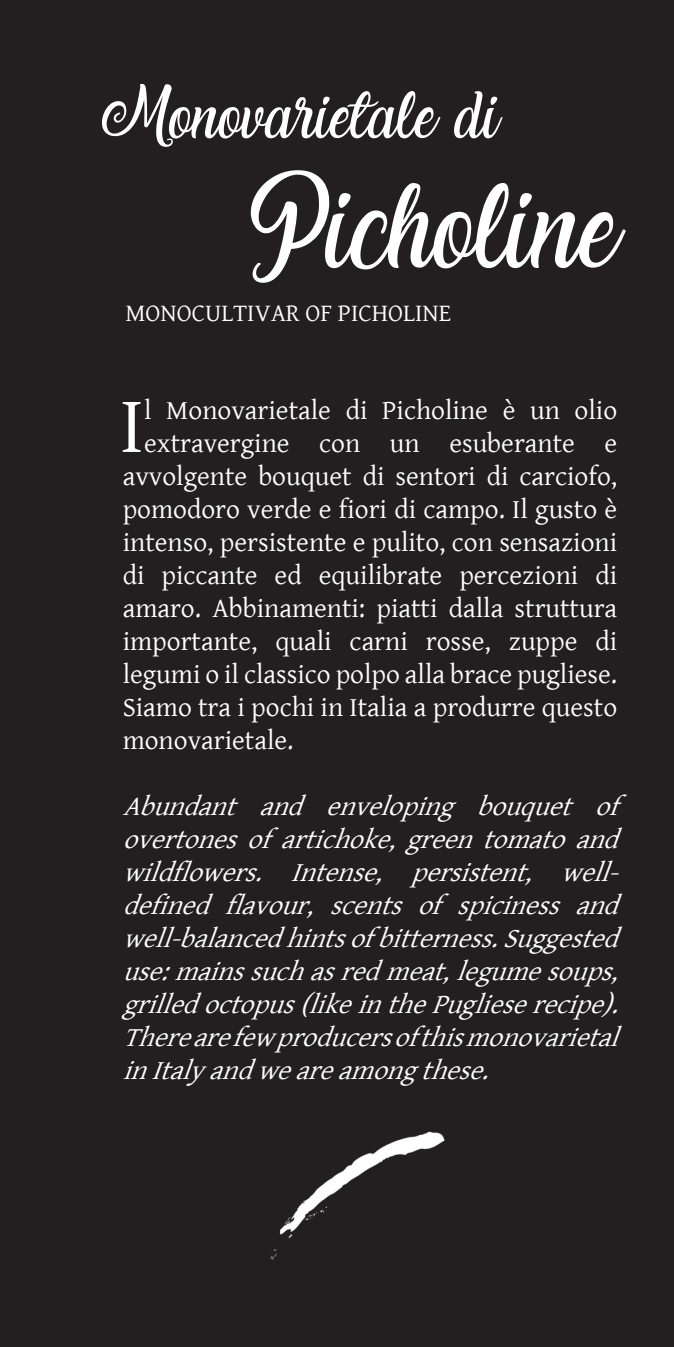
<style>
.page{position:relative;width:674px;height:1347px;background:#fff}
.page>*{position:absolute;margin:0;border:0;box-sizing:border-box;transform-origin:0 0}
.t1{font:90px "Laughing and Smiling";color:#fff}
.t2{font:81.25px "Gentium Basic";color:#fff}
.t3{font:50px "Laughing and Smiling";color:#fff}
.t4{font:27.5px "Gentium Basic";color:#fff}
.t5{font:italic 27.5px/33px "Gentium Basic";color:#fff;text-align:justify}
.t6{font:25px "Gentium Basic";color:#fff}
</style>
<div class="page">
<div style="left:0;top:0;width:673px;height:1346px;background:#231f20"></div>
<img style="left:270px;top:1131px;width:175px;height:129px">
<h3 class="t3" style="left:100px;top:79px;width:401px">Monovarietale di</h3>
<h1 class="t1" style="left:246px;top:162px;width:376px">Picholine</h1>
<p class="t6" style="left:125px;top:294px;width:327px">MONOCULTIVAR OF PICHOLINE</p>
<h2 class="t2" style="left:120px;top:366px;width:26px">I</h2>
<p class="t4" style="left:144px;top:390px;width:474px">l Monovarietale di Picholine è un olio</p>
<p class="t4" style="left:144px;top:423px;width:474px">extravergine con un esuberante e</p>
<p class="t4" style="left:123px;top:456px;width:495px">avvolgente bouquet di sentori di carciofo,</p>
<p class="t4" style="left:123px;top:489px;width:495px">pomodoro verde e fiori di campo. Il gusto è</p>
<p class="t4" style="left:123px;top:522px;width:496px">intenso, persistente e pulito, con sensazioni</p>
<p class="t4" style="left:123px;top:555px;width:495px">di piccante ed equilibrate percezioni di</p>
<p class="t4" style="left:123px;top:588px;width:495px">amaro. Abbinamenti: piatti dalla struttura</p>
<p class="t4" style="left:123px;top:621px;width:495px">importante, quali carni rosse, zuppe di</p>
<p class="t4" style="left:123px;top:654px;width:495px">legumi o il classico polpo alla brace pugliese.</p>
<p class="t4" style="left:123px;top:687px;width:495px">Siamo tra i pochi in Italia a produrre questo</p>
<p class="t4" style="left:123px;top:720px;width:172px">monovarietale.</p>
<p class="t5" style="left:123px;top:789px;width:510px">Abundant and enveloping bouquet of overtonesofartichoke,greentomatoand wildflowers. Intense, persistent, well&shy;defined flavour, scents of spiciness and well-balancedhintsofbitterness.Suggested use:mainssuchasredmeat,legumesoups, grilledoctopus(likeinthePuglieserecipe).<br>Therearefewproducersofthismonovarietal inItalyandweareamongthese.</p>
</div>
